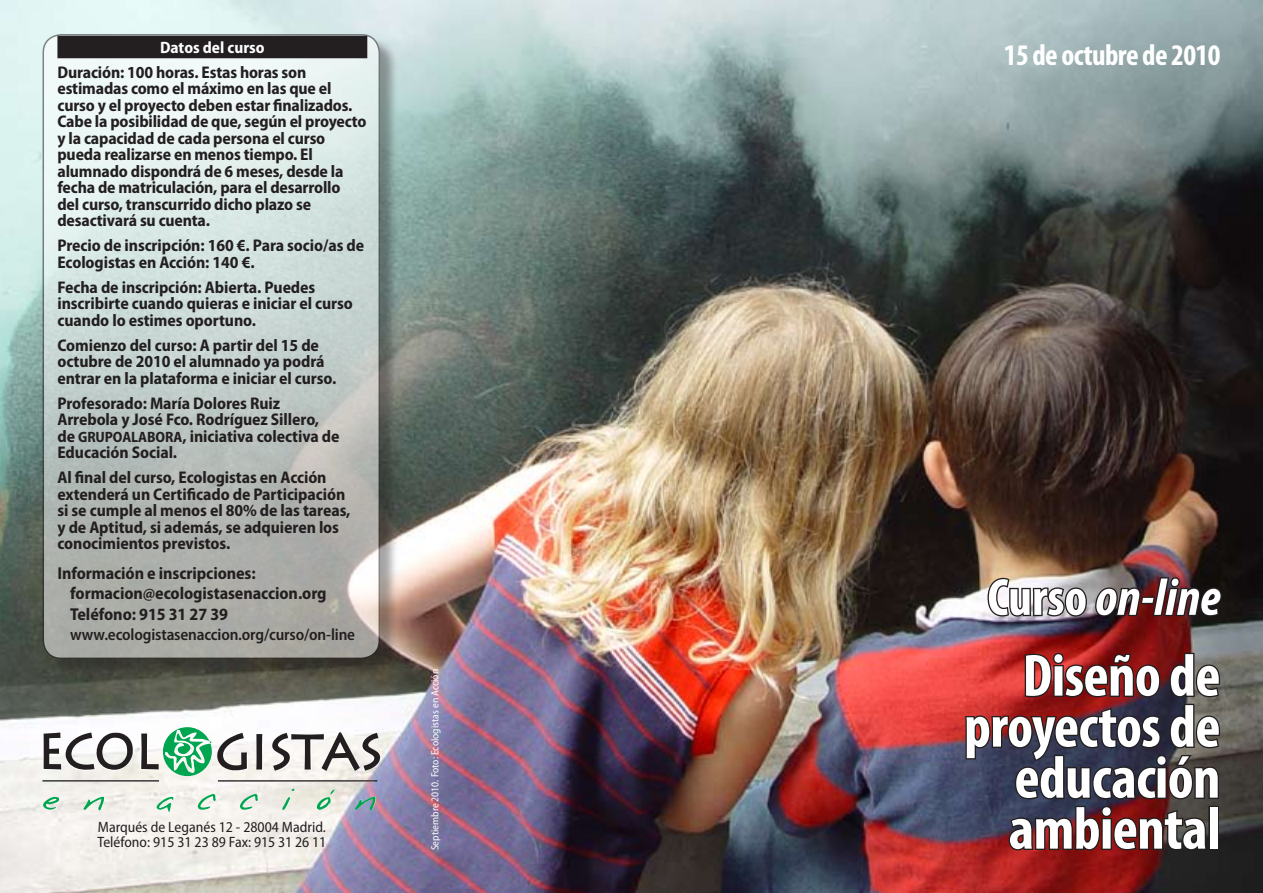
<style>
.page{position:relative;width:1263px;height:893px;background:#fff}
.page>*{position:absolute;margin:0;border:0;box-sizing:border-box;transform-origin:0 0}
.t1{font:700 condensed 60px/51px "Myriad Pro";letter-spacing:-.01em;color:#fff;text-align:right}
.t2{font:italic 700 condensed 52.5px "Myriad Pro";color:#fff}
.t3{font:700 condensed 30px "Myriad Pro";letter-spacing:-.02em;color:#fff}
.t4{font:700 semi-condensed 17.25px/20.7px "Myriad Pro";letter-spacing:-.005em;color:#231f20}
.t5{font:700 semi-condensed 16.95px/16.5px "Myriad Pro";letter-spacing:-.005em;color:#231f20}
.t6{font:600 semi-condensed 16.5px "Myriad Pro";letter-spacing:-.01em;color:#231f20}
.t7{font:700 semi-condensed 16.5px "Myriad Pro";color:#fff}
.t8{font:semi-condensed 15px/15px "Myriad Pro";color:#231f20}
.t9{font:semi-condensed 10.5px "Myriad Pro";color:#fff}
.s1{font-size:15px}
.s2{font-style:normal}
</style>
<div class="page">
<img style="left:0;top:0;width:1263px;height:893px">
<div style="left:45px;top:36px;width:353px;height:642px;background:#231f20;opacity:.75"></div>
<svg style="left:43px;top:35px;width:336px;height:623px;background:#c7d0cd"></svg>
<div style="left:43px;top:34px;width:337px;height:625px;border:2px solid #231f20;border-radius:18px"></div>
<div style="left:57px;top:36px;width:310px;height:22px;background:#231f20"></div>
<svg style="left:986px;top:576px;width:102px;height:42px"></svg>
<svg style="left:1094px;top:576px;width:129px;height:42px;background:#452d2f"></svg>
<img style="left:964px;top:651px;width:257px;height:201px">
<div style="left:1208px;top:806px;width:11px;height:44px;border:3px solid #231f20"></div>
<svg style="left:43px;top:797px;width:17px;height:12px"></svg>
<svg style="left:83px;top:797px;width:22px;height:13px"></svg>
<svg style="left:157px;top:797px;width:17px;height:15px"></svg>
<svg style="left:198px;top:794px;width:18px;height:16px"></svg>
<svg style="left:240px;top:794px;width:19px;height:16px"></svg>
<svg style="left:282px;top:789px;width:13px;height:21px"></svg>
<svg style="left:355px;top:797px;width:21px;height:13px"></svg>
<svg style="left:317px;top:789px;width:18px;height:21px"></svg>
<svg style="left:43px;top:727px;width:337px;height:55px"></svg>
<hr style="left:43px;top:780px;width:116px;height:1px;background:#231f20">
<hr style="left:218px;top:780px;width:159px;height:2px;background:#231f20">
<p class="t7" style="left:160px;top:38px;width:106px">Datos del curso</p>
<p class="t5" style="left:57px;top:64px;width:311px">Duración: 100 horas. Estas horas son estimadas como el máximo en las que el curso y el proyecto deben estar finalizados.<br>Cabe la posibilidad de que, según el proyecto y la capacidad de cada persona el curso pueda realizarse en menos tiempo. El alumnado dispondrá de 6 meses, desde la fecha de matriculación, para el desarrollo<br>del curso, transcurrido dicho plazo se desactivará su cuenta.</p>
<p class="t5" style="left:57px;top:237px;width:308px">Precio de inscripción: 160 €. Para socio/as de<br>Ecologistas en Acción: 140 €.</p>
<p class="t5" style="left:57px;top:279px;width:297px">Fecha de inscripción: Abierta. Puedes inscribirte cuando quieras e iniciar el curso cuando lo estimes oportuno.</p>
<p class="t5" style="left:57px;top:337px;width:280px">Comienzo del curso: A partir del 15 de octubre de 2010 el alumnado ya podrá entrar en la plataforma e iniciar el curso.</p>
<p class="t5" style="left:57px;top:395px;width:284px">Profesorado: María Dolores Ruiz Arrebola y José Fco. Rodríguez Sillero, de <span class="s1">GRUPOALABORA</span>, iniciativa colectiva de Educación Social.</p>
<p class="t5" style="left:57px;top:470px;width:295px">Al final del curso, Ecologistas en Acción extenderá un Certificado de Participación si se cumple al menos el 80% de las tareas, y de Aptitud, si además, se adquieren los conocimientos previstos.</p>
<p class="t4" style="left:70px;top:563px;width:258px;text-indent:-13px">Información e inscripciones: formacion@ecologistasenaccion.org<br>Teléfono: 915 31 27 39</p>
<p class="t6" style="left:70px;top:625px;width:286px">www.ecologistasenaccion.org/curso/on-line</p>
<p class="t8" style="left:98px;top:820px;width:230px">Marqués de Leganés 12 - 28004 Madrid.<br>Teléfono: 915 31 23 89 Fax: 915 31 26 11</p>
<p class="t9" style="left:429px;top:850px;width:183px;rotate:-90deg">Septiembre 2010. Foto: Ecologistas en Acción</p>
<h3 class="t3" style="left:1004px;top:36px;width:218px">15 de octubre de 2010</h3>
<h2 class="t2" style="left:987px;top:565px;width:234px"><span class="s2">Curso</span> on-line</h2>
<h1 class="t1" style="left:964px;top:649px;width:258px">Diseño de proyectos de educación ambiental</h1>
</div>
